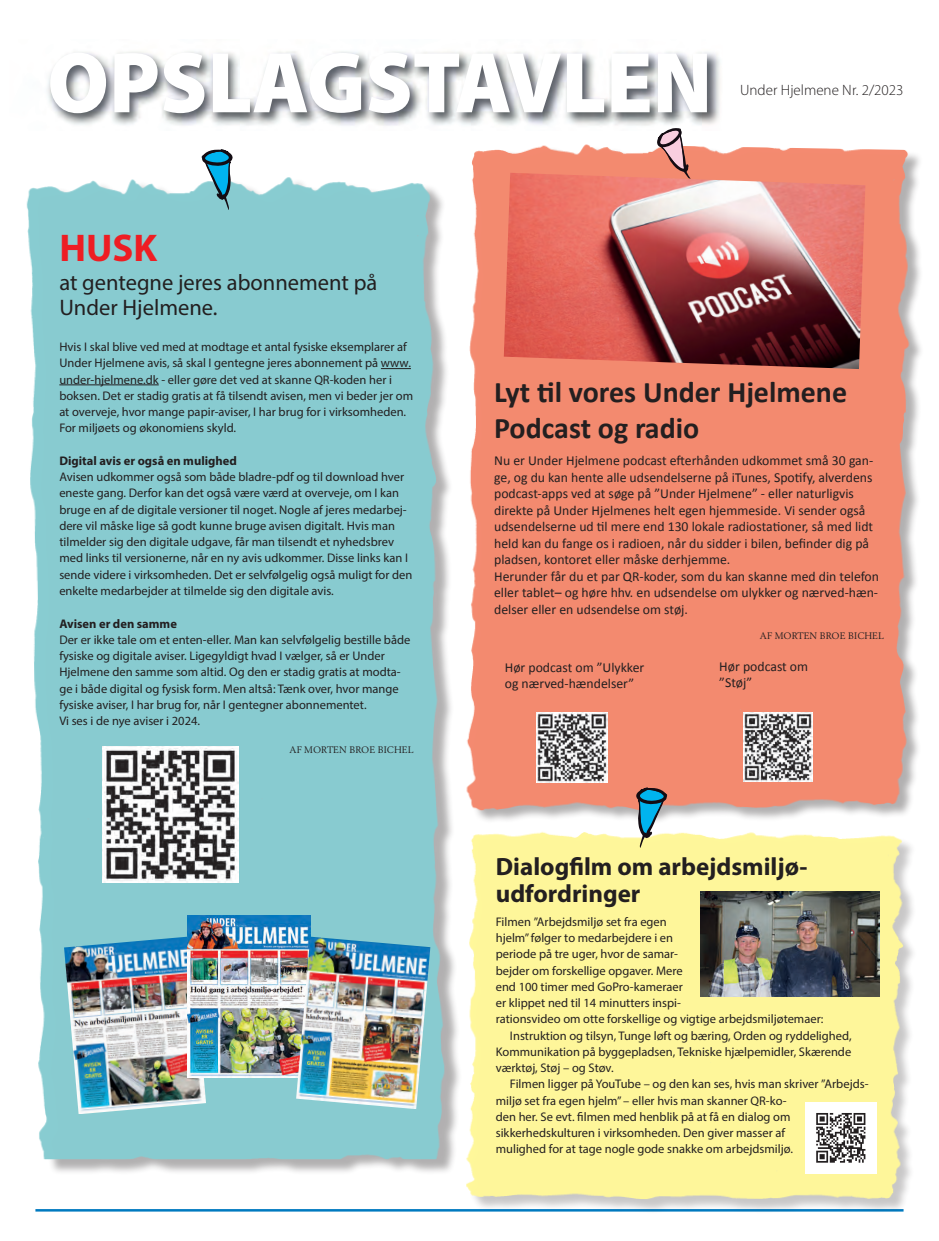
<style>
.page{position:relative;width:939px;height:1241px;background:#fff}
.page>*{position:absolute;margin:0;border:0;box-sizing:border-box;transform-origin:0 0}
.t1{font:87px "Myriad MM 830 600";color:#fff}
.t2{font:700 38.75px "Myriad Pro";color:#ee1d23}
.t3{font:700 30px/36px "Calibri";color:#231f20}
.t4{font:700 25px/27.5px "Myriad Pro";color:#231f20}
.t5{font:22.5px/25px "Myriad Pro";color:#231f20}
.t6{font:300 15px "Myriad Pro";color:#231f20}
.t7{font:13.75px/16.5px "Calibri";color:#231f20}
.t8{font:12.5px/16.2px "Myriad Pro";color:#231f20}
.t9{font:700 12.5px "Myriad Pro";color:#231f20}
.t10{font:9.38px "Berling LT Std";color:#231f20}
</style>
<div class="page">
<img style="left:47px;top:51px;width:673px;height:75px">
<hr style="left:35px;top:1208px;width:869px;height:3px;background:#007ac0">
<img style="left:466px;top:144px;width:455px;height:674px">
<img style="left:537px;top:712px;width:71px;height:70px">
<img style="left:743px;top:712px;width:69px;height:69px">
<img style="left:504px;top:173px;width:361px;height:196px">
<img style="left:458px;top:832px;width:455px;height:377px">
<img style="left:700px;top:891px;width:180px;height:105px">
<img style="left:805px;top:1102px;width:71px;height:71px">
<svg style="left:632px;top:785px;width:36px;height:63px"></svg>
<div style="left:29px;top:178px;width:433px;height:996px;background:#231f20;opacity:.35"></div>
<img style="left:26px;top:177px;width:428px;height:981px">
<hr style="left:381px;top:368px;width:30px;height:1px;background:#231f20">
<hr style="left:59px;top:384px;width:100px;height:1px;background:#231f20">
<img style="left:102px;top:746px;width:136px;height:136px">
<img style="left:64px;top:936px;width:142px;height:178px">
<img style="left:188px;top:915px;width:122px;height:162px">
<img style="left:296px;top:936px;width:134px;height:172px">
<svg style="left:200px;top:149px;width:36px;height:61px"></svg>
<svg style="left:656px;top:125px;width:37px;height:54px"></svg>
<h1 class="t1" style="left:47px;top:37px;width:666px">OPSLAGSTAVLEN</h1>
<p class="t6" style="left:740px;top:81px;width:165px">Under Hjelmene Nr. 2/2023</p>
<h2 class="t2" style="left:59px;top:223px;width:99px">HUSK</h2>
<h3 class="t5" style="left:59px;top:269px;width:320px">at gentegne jeres abonnement på<br>Under Hjelmene.</h3>
<p class="t8" style="left:59px;top:338px;width:355px">Hvis I skal blive ved med at modtage et antal fysiske eksemplarer af Under Hjelmene avis, så skal I gentegne jeres abonnement på www. under-hjelmene.dk - eller gøre det ved at skanne QR-koden her i boksen. Det er stadig gratis at få tilsendt avisen, men vi beder jer om at overveje, hvor mange papir-aviser, I har brug for i virksomheden.<br>For miljøets og økonomiens skyld.</p>
<p class="t9" style="left:59px;top:452px;width:179px">Digital avis er også en mulighed</p>
<p class="t8" style="left:59px;top:468px;width:355px">Avisen udkommer også som både bladre-pdf og til download hver eneste gang. Derfor kan det også være værd at overveje, om I kan bruge en af de digitale versioner til noget. Nogle af jeres medarbej&shy;dere vil måske lige så godt kunne bruge avisen digitalt. Hvis man tilmelder sig den digitale udgave, får man tilsendt et nyhedsbrev med links til versionerne, når en ny avis udkommer. Disse links kan I sende videre i virksomheden. Det er selvfølgelig også muligt for den enkelte medarbejder at tilmelde sig den digitale avis.</p>
<p class="t9" style="left:59px;top:615px;width:119px">Avisen er den samme</p>
<p class="t8" style="left:59px;top:631px;width:353px">Der er ikke tale om et enten-eller. Man kan selvfølgelig bestille både fysiske og digitale aviser. Ligegyldigt hvad I vælger, så er Under Hjelmene den samme som altid. Og den er stadig gratis at modta&shy;ge i både digital og fysisk form. Men altså: Tænk over, hvor mange fysiske aviser, I har brug for, når I gentegner abonnementet.<br>Vi ses i de nye aviser i 2024.</p>
<p class="t10" style="left:290px;top:743px;width:126px">AF MORTEN BROE BICHEL</p>
<h3 class="t3" style="left:494px;top:373px;width:354px">Lyt til vores Under Hjelmene<br>Podcast og radio</h3>
<p class="t7" style="left:494px;top:452px;width:386px">Nu er Under Hjelmene podcast efterhånden udkommet små 30 gan&shy;ge, og du kan hente alle udsendelserne på iTunes, Spotify, alverdens podcast-apps ved at søge på ”Under Hjelmene” - eller naturligvis direkte på Under Hjelmenes helt egen hjemmeside. Vi sender også udsendelserne ud til mere end 130 lokale radiostationer, så med lidt held kan du fange os i radioen, når du sidder i bilen, befinder dig på pladsen, kontoret eller måske derhjemme.<br>Herunder får du et par QR-koder, som du kan skanne med din telefon eller tablet– og høre hhv. en udsendelse om ulykker og nærved-hæn&shy;delser eller en udsendelse om støj.</p>
<p class="t10" style="left:760px;top:629px;width:126px">AF MORTEN BROE BICHEL</p>
<p class="t7" style="left:505px;top:658px;width:141px">Hør podcast om ”Ulykker og nærved-hændelser”</p>
<p class="t7" style="left:719px;top:657px;width:90px">Hør podcast om ”Støj”</p>
<h3 class="t4" style="left:496px;top:851px;width:313px">Dialogfilm om arbejdsmiljø&shy;udfordringer</h3>
<p class="t8" style="left:496px;top:913px;width:173px">Filmen ”Arbejdsmiljø set fra egen</p>
<p class="t8" style="left:496px;top:929px;width:179px">hjelm” følger to medarbejdere i en</p>
<p class="t8" style="left:496px;top:945px;width:184px">periode på tre uger, hvor de samar-</p>
<p class="t8" style="left:496px;top:961px;width:188px">bejder om forskellige opgaver. Mere</p>
<p class="t8" style="left:496px;top:978px;width:189px">end 100 timer med GoPro-kameraer</p>
<p class="t8" style="left:496px;top:994px;width:187px">er klippet ned til 14 minutters inspi-</p>
<p class="t8" style="left:496px;top:1010px;width:329px">rationsvideo om otte forskellige og vigtige arbejdsmiljøtemaer:</p>
<p class="t8" style="left:510px;top:1026px;width:343px">Instruktion og tilsyn, Tunge løft og bæring, Orden og ryddelighed,</p>
<p class="t8" style="left:496px;top:1043px;width:357px">Kommunikation på byggepladsen, Tekniske hjælpemidler, Skærende</p>
<p class="t8" style="left:496px;top:1059px;width:119px">værktøj, Støj – og Støv.</p>
<p class="t8" style="left:510px;top:1075px;width:360px">Filmen ligger på YouTube – og den kan ses, hvis man skriver ”Arbejds-</p>
<p class="t8" style="left:496px;top:1091px;width:292px">miljø set fra egen hjelm” – eller hvis man skanner QR-ko-</p>
<p class="t8" style="left:496px;top:1108px;width:296px">den her. Se evt. filmen med henblik på at få en dialog om</p>
<p class="t8" style="left:496px;top:1124px;width:291px">sikkerhedskulturen i virksomheden. Den giver masser af</p>
<p class="t8" style="left:496px;top:1140px;width:299px">mulighed for at tage nogle gode snakke om arbejdsmiljø.</p>
</div>
